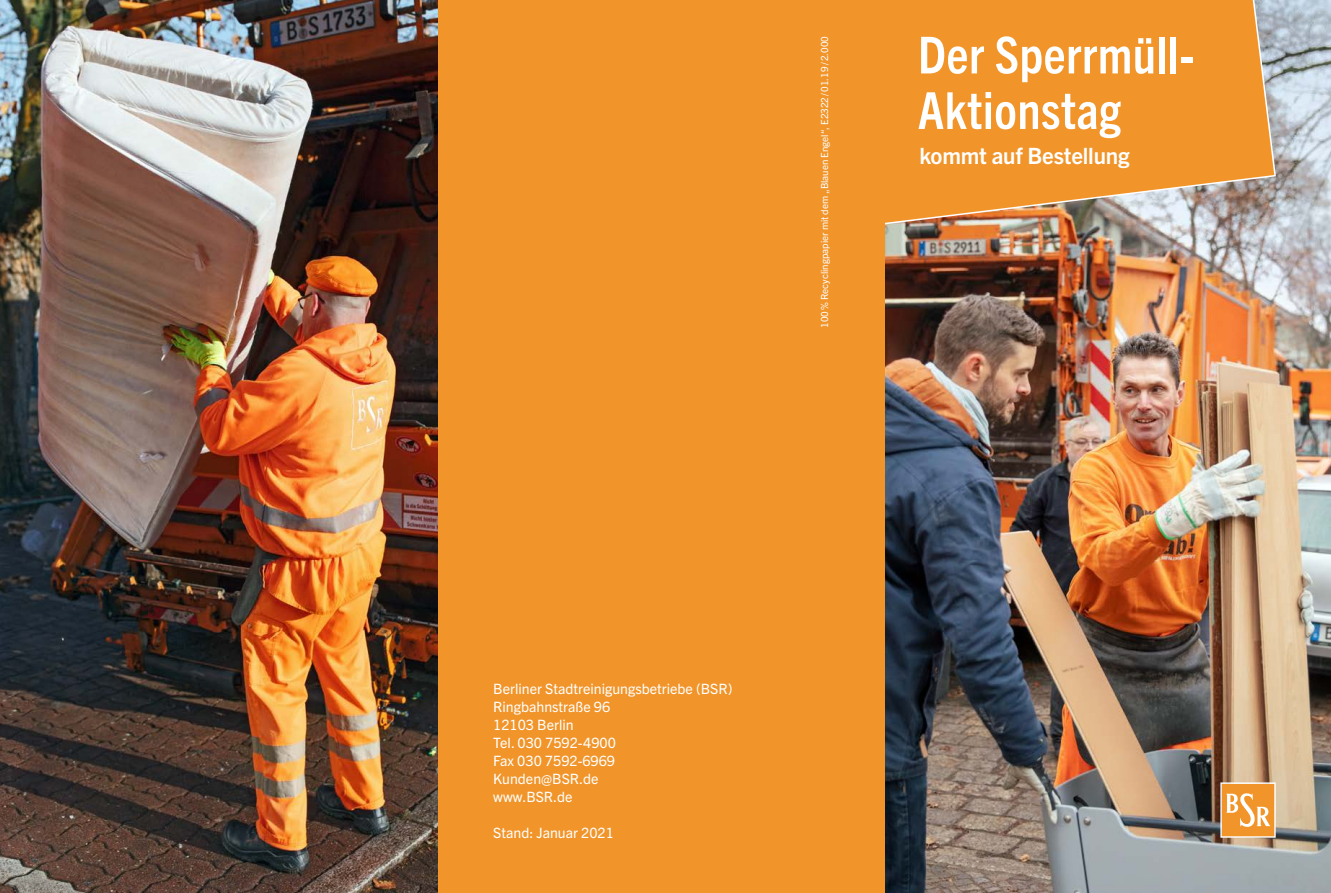
<style>
.page{position:relative;width:1331px;height:893px;background:#fff}
.page>*{position:absolute;margin:0;border:0;box-sizing:border-box;transform-origin:0 0}
._01_Titel_Headline_34pt{font:700 condensed 51px/55.5px "Trade Gothic Next LT Pro";letter-spacing:.01em;color:#fff}
._01_Titel_Headline_34pt-2{font:700 22.5px "Trade Gothic Next LT Pro";letter-spacing:-.01em;color:#fff}
._04_Rückseite_Adresse_Copy{font:14.25px "Trade Gothic Next LT Pro";color:#fff}
.t1{font:9.75px "Trade Gothic Next LT Pro";color:#fff}
</style>
<div class="page">
<img style="left:884px;top:0;width:447px;height:893px">
<svg style="left:884px;top:0;width:392px;height:224px;background:#e99739"></svg>
<img style="left:0;top:0;width:438px;height:893px">
<div style="left:438px;top:0;width:446px;height:893px;background:#f1952a"></div>
<svg style="left:1220px;top:782px;width:56px;height:56px;background:#f1ae60"></svg>
<p class="t1" style="left:818px;top:328px;width:293px;rotate:-90deg">100% Recyclingpapier mit dem „Blauen Engel“, E2322/01.19/2.000</p>
<p class="_01_Titel_Headline_34pt" style="left:918px;top:24px;width:278px">Der Sperrmüll-<br>Aktionstag</p>
<p class="_01_Titel_Headline_34pt-2" style="left:919px;top:140px;width:212px">kommt auf Bestellung</p>
<p class="_04_Rückseite_Adresse_Copy" style="left:493px;top:679px;width:241px">Berliner Stadtreinigungsbetriebe (BSR)</p>
<p class="_04_Rückseite_Adresse_Copy" style="left:493px;top:697px;width:119px">Ringbahnstraße 96</p>
<p class="_04_Rückseite_Adresse_Copy" style="left:493px;top:715px;width:82px">12103 Berlin</p>
<p class="_04_Rückseite_Adresse_Copy" style="left:493px;top:733px;width:124px">Tel. 030 7592-4900</p>
<p class="_04_Rückseite_Adresse_Copy" style="left:493px;top:751px;width:123px">Fax 030 7592-6969</p>
<p class="_04_Rückseite_Adresse_Copy" style="left:493px;top:769px;width:107px">Kunden@BSR.de</p>
<p class="_04_Rückseite_Adresse_Copy" style="left:493px;top:787px;width:81px">www.BSR.de</p>
<p class="_04_Rückseite_Adresse_Copy" style="left:493px;top:823px;width:122px">Stand: Januar 2021</p>
</div>
